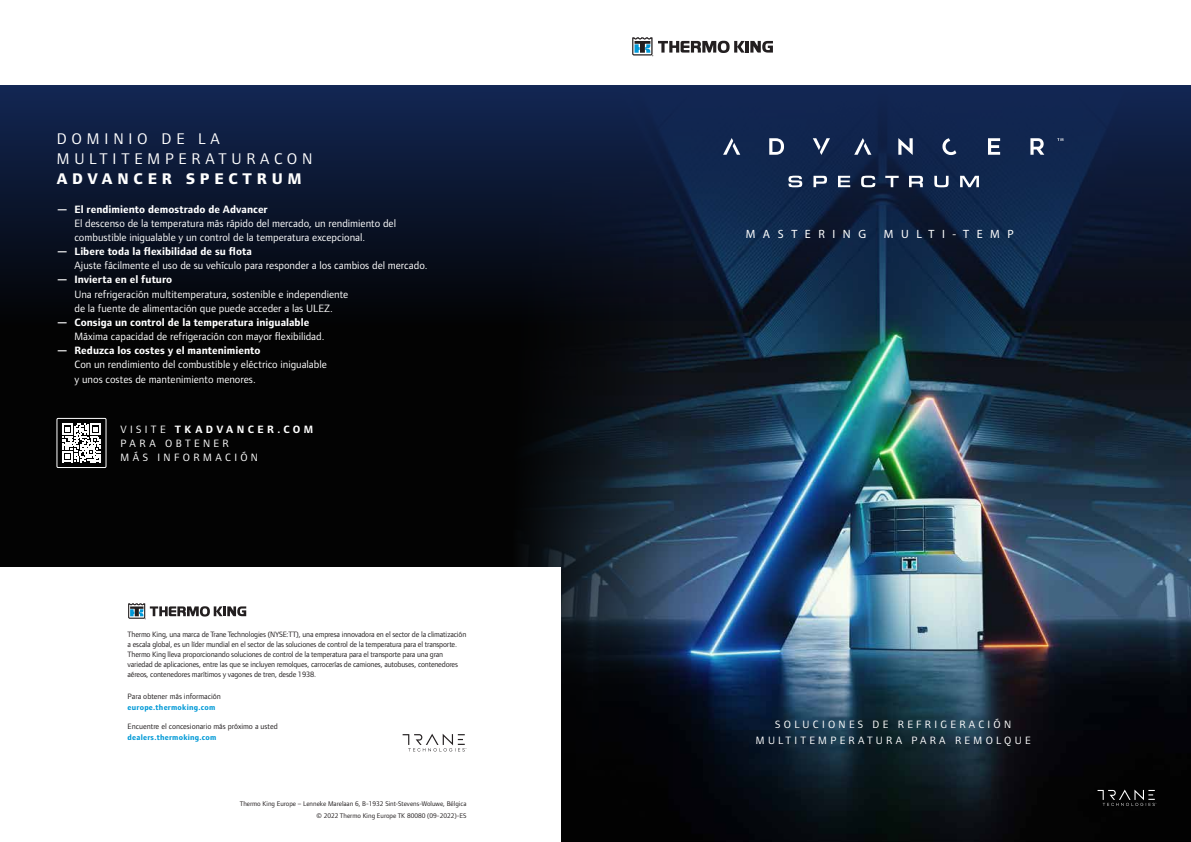
<style>
.page{position:relative;width:1191px;height:842px;background:#fff}
.page>*{position:absolute;margin:0;border:0;box-sizing:border-box;transform-origin:0 0}
.t1{font:16px/20px "Foundry Form Sans";letter-spacing:.3em;color:#fff}
.t2{font:800 16px "Foundry Form Sans";letter-spacing:.3em;color:#fff}
.t3{font:12px "Myriad Pro";letter-spacing:.63em;color:#fff}
.t4{font:11px/14.2px "Foundry Form Sans";color:#fff}
.t5{font:700 11px "Foundry Form Sans";color:#fff}
.t6{font:11px/16px "Foundry Form Sans";letter-spacing:.3em;color:#fff;text-align:center}
.t7{font:11px/14px "Foundry Form Sans";letter-spacing:.305em;color:#fff}
.t8{font:8px/10px "Foundry Form Sans";letter-spacing:-.02em;color:#231f20}
.t9{font:8px "Foundry Form Sans";color:#231f20}
.t10{font:700 8px "Foundry Form Sans";letter-spacing:.03em;color:#0099d6}
.t11{font:7px/12px "Foundry Form Sans";color:#231f20;text-align:right}
.s1{font-weight:700}
</style>
<div class="page">
<div style="left:0;top:85px;width:1191px;height:757px;background:#030303"></div>
<img style="left:522px;top:333px;width:669px;height:509px">
<svg style="left:0;top:85px;width:1191px;height:248px;background:#0c1a34"></svg>
<hr style="left:745px;top:41px;width:4px;height:12px;background:#231f20">
<svg style="left:750px;top:41px;width:23px;height:12px"></svg>
<svg style="left:632px;top:38px;width:112px;height:18px"></svg>
<svg style="left:1097px;top:789px;width:59px;height:17px"></svg>
<div style="left:0;top:567px;width:560px;height:275px;background:#fff"></div>
<svg style="left:128px;top:604px;width:118px;height:15px"></svg>
<svg style="left:402px;top:734px;width:64px;height:17px"></svg>
<svg style="left:62px;top:424px;width:39px;height:38px"></svg>
<div style="left:57px;top:418px;width:49px;height:50px;border:1px solid #fff"></div>
<svg style="left:788px;top:176px;width:14px;height:11px"></svg>
<svg style="left:813px;top:176px;width:14px;height:11px"></svg>
<svg style="left:838px;top:176px;width:12px;height:11px"></svg>
<svg style="left:861px;top:176px;width:14px;height:11px"></svg>
<svg style="left:885px;top:176px;width:13px;height:11px"></svg>
<svg style="left:909px;top:176px;width:14px;height:11px"></svg>
<svg style="left:934px;top:176px;width:14px;height:11px"></svg>
<svg style="left:960px;top:176px;width:19px;height:11px"></svg>
<svg style="left:769px;top:138px;width:15px;height:17px"></svg>
<svg style="left:898px;top:138px;width:14px;height:17px"></svg>
<svg style="left:988px;top:138px;width:12px;height:17px"></svg>
<svg style="left:1030px;top:138px;width:14px;height:17px"></svg>
<svg style="left:942px;top:138px;width:14px;height:17px"></svg>
<svg style="left:854px;top:138px;width:17px;height:17px"></svg>
<svg style="left:813px;top:138px;width:17px;height:17px"></svg>
<svg style="left:723px;top:138px;width:17px;height:17px"></svg>
<svg style="left:1057px;top:138px;width:6px;height:3px"></svg>
<h1 class="t1" style="left:57px;top:129px;width:257px">DOMINIO DE LA<br>MULTITEMPERATURACON</h1>
<h1 class="t2" style="left:57px;top:170px;width:247px">ADVANCER SPECTRUM</h1>
<h3 class="t5" style="left:57px;top:202px;width:212px">— El rendimiento demostrado de Advancer</h3>
<h3 class="t4" style="left:74px;top:216px;width:323px">El descenso de la temperatura más rápido del mercado, un rendimiento del combustible inigualable y un control de la temperatura excepcional.</h3>
<h3 class="t5" style="left:57px;top:245px;width:197px">— Libere toda la flexibilidad de su flota</h3>
<h3 class="t4" style="left:74px;top:259px;width:354px">Ajuste fácilmente el uso de su vehículo para responder a los cambios del mercado.</h3>
<h3 class="t5" style="left:57px;top:273px;width:117px">— Invierta en el futuro</h3>
<h3 class="t4" style="left:74px;top:287px;width:275px">Una refrigeración multitemperatura, sostenible e independiente de la fuente de alimentación que puede acceder a las ULEZ.</h3>
<h3 class="t5" style="left:57px;top:316px;width:254px">— Consiga un control de la temperatura inigualable</h3>
<h3 class="t4" style="left:74px;top:329px;width:251px">Máxima capacidad de refrigeración con mayor flexibilidad.</h3>
<h3 class="t5" style="left:57px;top:344px;width:205px">— Reduzca los costes y el mantenimiento</h3>
<h3 class="t4" style="left:74px;top:358px;width:254px">Con un rendimiento del combustible y eléctrico inigualable y unos costes de mantenimiento menores.</h3>
<h3 class="t7" style="left:120px;top:422px;width:194px">VISITE <span class="s1">TKADVANCER.COM<br></span>PARA OBTENER<br>MÁS INFORMACIÓN</h3>
<p class="t8" style="left:128px;top:629px;width:340px">Thermo King, una marca de Trane Technologies (NYSE:TT), una empresa innovadora en el sector de la climatización a escala global, es un líder mundial en el sector de las soluciones de control de la temperatura para el transporte.<br>Thermo King lleva proporcionando soluciones de control de la temperatura para el transporte para una gran variedad de aplicaciones, entre las que se incluyen remolques, carrocerías de camiones, autobuses, contenedores aéreos, contenedores marítimos y vagones de tren, desde 1938.</p>
<p class="t9" style="left:128px;top:691px;width:95px">Para obtener más información</p>
<p class="t10" style="left:128px;top:702px;width:89px">europe.thermoking.com</p>
<p class="t9" style="left:128px;top:721px;width:152px">Encuentre el concesionario más próximo a usted</p>
<p class="t10" style="left:128px;top:732px;width:90px">dealers.thermoking.com</p>
<p class="t11" style="left:240px;top:797px;width:228px">Thermo King Europe – Lenneke Marelaan 6, B-1932 Sint-Stevens-Woluwe, Bélgica © 2022 Thermo King Europe TK 80080 (09-2022)-ES</p>
<h2 class="t3" style="left:746px;top:227px;width:122px">MASTERING</h2>
<h2 class="t3" style="left:883px;top:227px;width:132px">MULTI-TEMP</h2>
<h3 class="t6" style="left:756px;top:716px;width:276px">SOLUCIONES DE REFRIGERACIÓN<br>MULTITEMPERATURA PARA REMOLQUE</h3>
</div>
